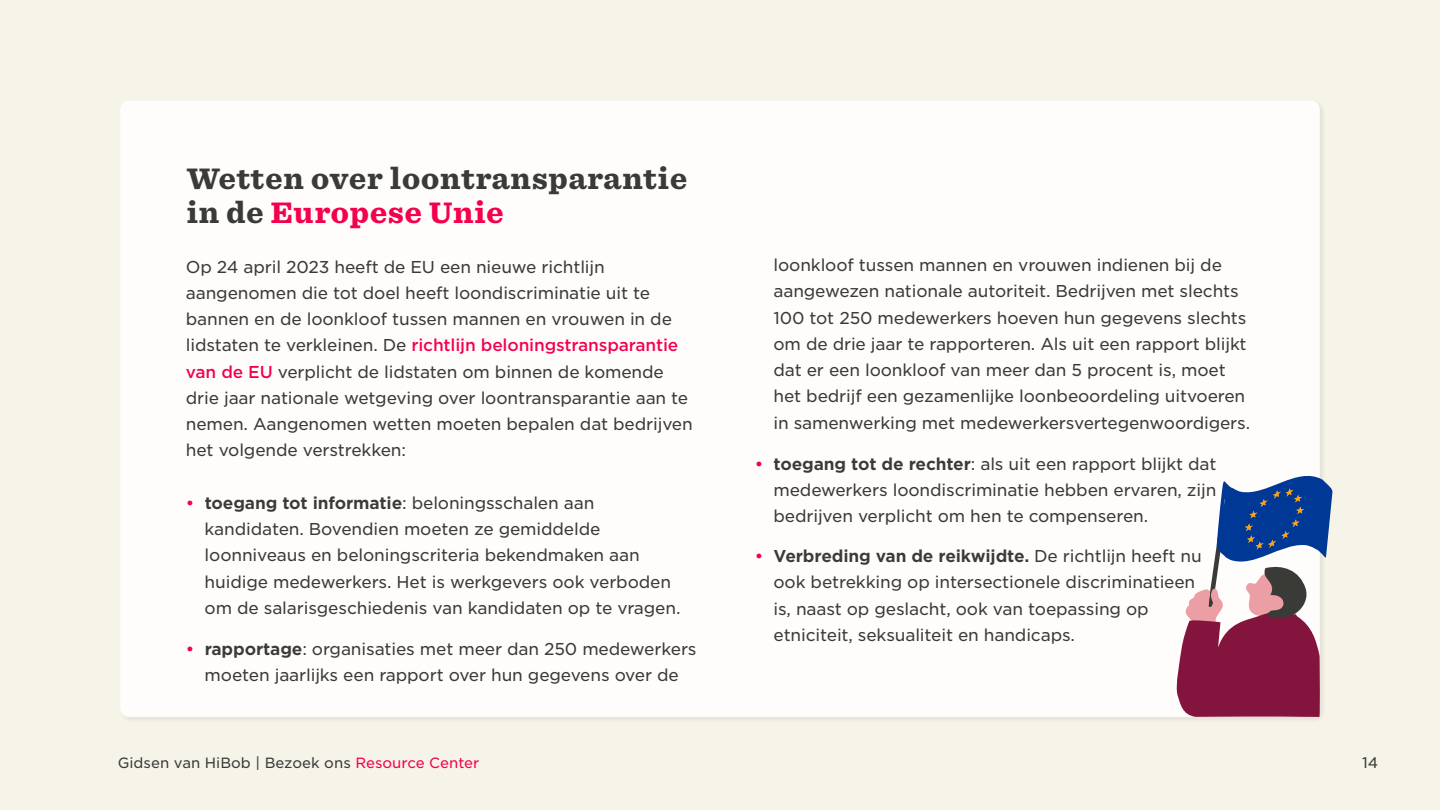
<style>
.page{position:relative;width:1440px;height:810px;background:#f6f3e8}
.page>*{position:absolute;margin:0;border:0;box-sizing:border-box;transform-origin:0 0}
.t1{font:900 28.5px/34.2px "Sentinel S Sm";letter-spacing:.01em;color:#3a3a37}
.t2{font:16.5px/26.2px "Gotham S Sm";letter-spacing:-.01em;color:#3a3a37}
.t3{font:700 16.5px "Gotham S Sm";letter-spacing:-.01em;color:#3a3a37}
.t4{font:500 16.5px "Gotham S Sm";color:#f4004d}
.t5{font:14.7px "Gotham S Sm";color:#3a3a37}
.t6{font:14.25px "Gotham S Sm";color:#3a3a37}
.s1{color:#f4004d}
.s2{font-weight:500;color:#f4004d}
.s3{font-weight:400}
.s4{font-weight:700}
</style>
<div class="page">
<div style="left:120px;top:100px;width:1200px;height:617px;background:#fffdfb;border-radius:9px"></div>
<svg style="left:1176px;top:466px;width:157px;height:251px"></svg>
<h1 class="t1" style="left:186px;top:161px;width:503px">Wetten over loontransparantie in de <span class="s1">Europese Unie</span></h1>
<p class="t2" style="left:186px;top:253px;width:508px">Op 24 april 2023 heeft de EU een nieuwe richtlijn aangenomen die tot doel heeft loondiscriminatie uit te bannen en de loonkloof tussen mannen en vrouwen in de lidstaten te verkleinen. De <span class="s2">richtlijn beloningstransparantie van de EU</span> verplicht de lidstaten om binnen de komende drie jaar nationale wetgeving over loontransparantie aan te nemen. Aangenomen wetten moeten bepalen dat bedrijven het volgende verstrekken:</p>
<p class="t3" style="left:205px;top:491px;width:391px">toegang tot informatie<span class="s3">: beloningsschalen aan</span></p>
<p class="t4" style="left:186px;top:492px;width:10px">•</p>
<p class="t4" style="left:186px;top:638px;width:10px">•</p>
<p class="t2" style="left:205px;top:516px;width:477px">kandidaten. Bovendien moeten ze gemiddelde loonniveaus en beloningscriteria bekendmaken aan huidige medewerkers. Het is werkgevers ook verboden om de salarisgeschiedenis van kandidaten op te vragen.</p>
<p class="t2" style="left:205px;top:636px;width:493px"><span class="s4">rapportage</span>: organisaties met meer dan 250 medewerkers</p>
<p class="t2" style="left:205px;top:662px;width:476px">moeten jaarlijks een rapport over hun gegevens over de</p>
<p class="t6" style="left:118px;top:753px;width:363px">Gidsen van HiBob | Bezoek ons <span class="s1">Resource Center</span></p>
<p class="t4" style="left:755px;top:453px;width:10px">•</p>
<p class="t4" style="left:755px;top:545px;width:10px">•</p>
<p class="t2" style="left:773px;top:252px;width:478px">loonkloof tussen mannen en vrouwen indienen bij de aangewezen nationale autoriteit. Bedrijven met slechts 100 tot 250 medewerkers hoeven hun gegevens slechts om de drie jaar te rapporteren. Als uit een rapport blijkt dat er een loonkloof van meer dan 5 procent is, moet het bedrijf een gezamenlijke loonbeoordeling uitvoeren in samenwerking met medewerkersvertegenwoordigers.</p>
<p class="t2" style="left:774px;top:450px;width:444px"><span class="s4">toegang tot de rechter</span>: als uit een rapport blijkt dat</p>
<p class="t2" style="left:773px;top:477px;width:444px">medewerkers loondiscriminatie hebben ervaren, zijn bedrijven verplicht om hen te compenseren.</p>
<p class="t3" style="left:774px;top:545px;width:430px">Verbreding van de reikwijdte. <span class="s3">De richtlijn heeft nu</span></p>
<p class="t2" style="left:774px;top:569px;width:423px">ook betrekking op intersectionele discriminatieen is, naast op geslacht, ook van toepassing op etniciteit, seksualiteit en handicaps.</p>
<p class="t5" style="left:1362px;top:753px;width:18px">14</p>
</div>
